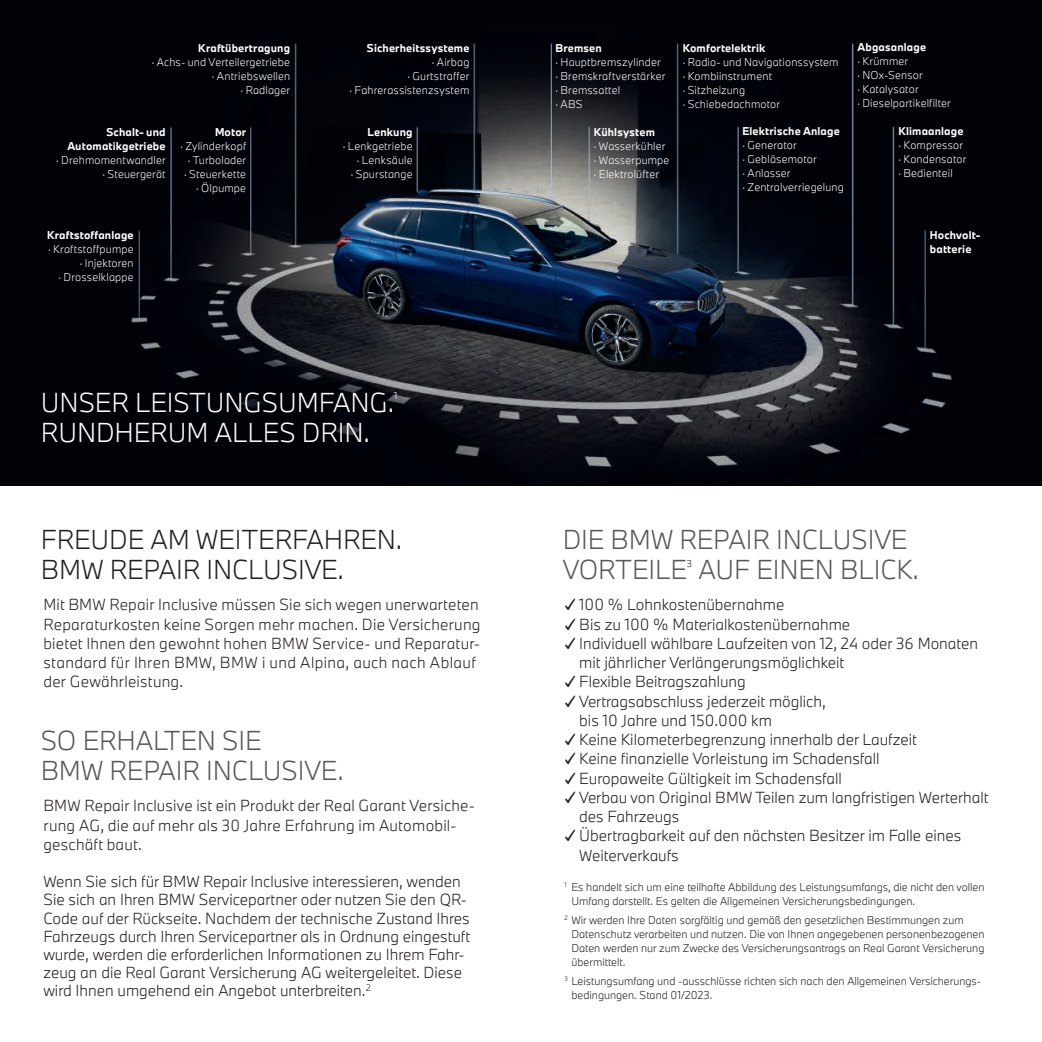
<style>
.page{position:relative;width:1042px;height:1042px;background:#fff}
.page>*{position:absolute;margin:0;border:0;box-sizing:border-box;transform-origin:0 0}
.t1{font:300 25.38px/30.4px "BMW Type Next Pro";letter-spacing:-.005em;color:#57585a}
.t2{font:300 25.38px/30.4px "BMW Type Next";letter-spacing:-.005em;color:#231f20}
.t3{font:300 25.38px "BMW Type Next";letter-spacing:-.005em;color:#fff}
.t4{font:300 14.88px/19.2px "BMW Type Next Pro";color:#231f20}
.t5{font:300 10.5px/14px "BMW Type Next Pro";letter-spacing:.015em;color:#fff;text-align:right}
.t6{font:300 10.5px/14px "BMW Type Next Pro";color:#231f20}
.t7{font:700 10.5px/14px "BMW Type Next Pro";letter-spacing:.015em;color:#fff}
.t8{font:300 9.1px "BMW Type Next";color:#231f20}
.t9{font:300 9.1px "BMW Type Next";color:#fff}
</style>
<div class="page">
<img style="left:0;top:0;width:1042px;height:486px">
<p class="t7" style="left:198px;top:40px;width:93px">Kraftübertragung</p>
<p class="t5" style="left:152px;top:54px;width:140px">· Achs- und Verteilergetriebe · Antriebswellen<br>· Radlager</p>
<p class="t7" style="left:67px;top:124px;width:100px;text-align:right">Schalt- und<br>Automatikgetriebe</p>
<p class="t5" style="left:56px;top:152px;width:111px">· Drehmomentwandler · Steuergerät</p>
<p class="t7" style="left:47px;top:227px;width:88px">Kraftstoffanlage</p>
<p class="t5" style="left:48px;top:241px;width:87px">· Kraftstoffpumpe · Injektoren<br>· Drosselklappe</p>
<p class="t7" style="left:215px;top:124px;width:33px">Motor</p>
<p class="t5" style="left:180px;top:138px;width:67px">· Zylinderkopf · Turbolader<br>· Steuerkette · Ölpumpe</p>
<p class="t7" style="left:367px;top:40px;width:104px">Sicherheitssysteme</p>
<p class="t5" style="left:349px;top:54px;width:121px">· Airbag<br>· Gurtstraffer<br>· Fahrerassistenzsystem</p>
<p class="t7" style="left:367px;top:124px;width:47px">Lenkung</p>
<p class="t5" style="left:343px;top:138px;width:71px">· Lenkgetriebe · Lenksäule<br>· Spurstange</p>
<h1 class="t3" style="left:41px;top:385px;width:355px">UNSER LEISTUNGSUMFANG.</h1>
<p class="t9" style="left:394px;top:390px;width:5px">1</p>
<h1 class="t3" style="left:41px;top:415px;width:330px">RUNDHERUM ALLES DRIN.</h1>
<h1 class="t2" style="left:41px;top:524px;width:363px">FREUDE AM WEITERFAHREN.<br>BMW REPAIR INCLUSIVE.</h1>
<p class="t4" style="left:43px;top:595px;width:439px">Mit BMW Repair Inclusive müssen Sie sich wegen unerwarteten Reparaturkosten keine Sorgen mehr machen. Die Versicherung bietet Ihnen den gewohnt hohen BMW Service- und Reparatur&shy;standard für Ihren BMW, BMW i und Alpina, auch nach Ablauf der Gewährleistung.</p>
<h1 class="t1" style="left:41px;top:725px;width:305px">SO ERHALTEN SIE<br>BMW REPAIR INCLUSIVE.</h1>
<p class="t4" style="left:43px;top:796px;width:433px">BMW Repair Inclusive ist ein Produkt der Real Garant Versiche&shy;rung AG, die auf mehr als 30 Jahre Erfahrung im Automobil&shy;geschäft baut.</p>
<p class="t4" style="left:43px;top:872px;width:428px;line-height:18.2px">Wenn Sie sich für BMW Repair Inclusive interessieren, wenden Sie sich an Ihren BMW Servicepartner oder nutzen Sie den QR-Code auf der Rückseite. Nachdem der technische Zustand Ihres Fahrzeugs durch Ihren Servicepartner als in Ordnung eingestuft wurde, werden die erforderlichen Informationen zu Ihrem Fahr&shy;zeug an die Real Garant Versicherung AG weitergeleitet. Diese wird Ihnen umgehend ein Angebot unterbreiten.<sup>2</sup></p>
<p class="t7" style="left:555px;top:40px;width:48px">Bremsen</p>
<p class="t5" style="left:555px;top:54px;width:111px;text-align:left">· Hauptbremszylinder · Bremskraftverstärker · Bremssattel<br>· ABS</p>
<p class="t7" style="left:594px;top:124px;width:63px">Kühlsystem</p>
<p class="t5" style="left:594px;top:138px;width:77px;text-align:left">· Wasserkühler · Wasserpumpe · Elektrolüfter</p>
<p class="t7" style="left:683px;top:40px;width:84px">Komfortelektrik</p>
<p class="t5" style="left:683px;top:54px;width:157px;text-align:left">· Radio- und Navigationssystem · Kombiinstrument<br>· Sitzheizung<br>· Schiebedachmotor</p>
<p class="t7" style="left:742px;top:124px;width:99px">Elektrische Anlage</p>
<p class="t5" style="left:742px;top:138px;width:103px;text-align:left">· Generator<br>· Gebläsemotor<br>· Anlasser<br>· Zentralverriegelung</p>
<p class="t7" style="left:857px;top:40px;width:70px">Abgasanlage</p>
<p class="t5" style="left:857px;top:54px;width:95px;text-align:left">· Krümmer<br>· NOx-Sensor<br>· Katalysator<br>· Dieselpartikelfilter</p>
<p class="t7" style="left:898px;top:124px;width:67px">Klimaanlage</p>
<p class="t5" style="left:898px;top:138px;width:69px;text-align:left">· Kompressor · Kondensator · Bedienteil</p>
<p class="t7" style="left:930px;top:227px;width:52px">Hochvolt&shy;batterie</p>
<h1 class="t1" style="left:563px;top:524px;width:346px">DIE BMW REPAIR INCLUSIVE<br>VORTEILE</h1>
<p class="t8" style="left:687px;top:557px;width:7px">3</p>
<h1 class="t1" style="left:698px;top:554px;width:222px">AUF EINEN BLICK.</h1>
<p class="t4" style="left:564px;top:595px;width:222px">✓ 100 % Lohnkostenübernahme</p>
<p class="t4" style="left:564px;top:614px;width:287px">✓ Bis zu 100 % Materialkostenübernahme</p>
<p class="t4" style="left:579px;top:633px;width:400px;text-indent:-15px">✓ Individuell wählbare Laufzeiten von 12, 24 oder 36 Monaten mit jährlicher Verlängerungsmöglichkeit</p>
<p class="t4" style="left:564px;top:672px;width:183px">✓ Flexible Beitragszahlung</p>
<p class="t4" style="left:579px;top:691px;width:248px;text-indent:-15px">✓ Vertragsabschluss jederzeit möglich, bis 10 Jahre und 150.000 km</p>
<p class="t4" style="left:564px;top:729px;width:354px">✓ Keine Kilometerbegrenzung innerhalb der Laufzeit</p>
<p class="t4" style="left:564px;top:749px;width:316px">✓ Keine finanzielle Vorleistung im Schadensfall</p>
<p class="t4" style="left:564px;top:768px;width:279px">✓ Europaweite Gültigkeit im Schadensfall</p>
<p class="t4" style="left:579px;top:787px;width:411px;text-indent:-15px">✓ Verbau von Original BMW Teilen zum langfristigen Werterhalt des Fahrzeugs</p>
<p class="t4" style="left:579px;top:826px;width:383px;text-indent:-15px">✓ Übertragbarkeit auf den nächsten Besitzer im Falle eines<br>Weiterverkaufs</p>
<p class="t6" style="left:571px;top:879px;width:415px;text-indent:-7px"><sup>1</sup> Es handelt sich um eine teilhafte Abbildung des Leistungsumfangs, die nicht den vollen<br>Umfang darstellt. Es gelten die Allgemeinen Versicherungsbedingungen.</p>
<p class="t6" style="left:571px;top:912px;width:415px;text-indent:-7px"><sup>2</sup> Wir werden Ihre Daten sorgfältig und gemäß den gesetzlichen Bestimmungen zum Datenschutz verarbeiten und nutzen. Die von Ihnen angegebenen personenbezogenen Daten werden nur zum Zwecke des Versicherungsantrags an Real Garant Versicherung übermittelt.</p>
<p class="t6" style="left:571px;top:973px;width:411px;text-indent:-7px"><sup>3</sup> Leistungsumfang und -ausschlüsse richten sich nach den Allgemeinen Versicherungs&shy;bedingungen. Stand 01/2023.</p>
</div>
